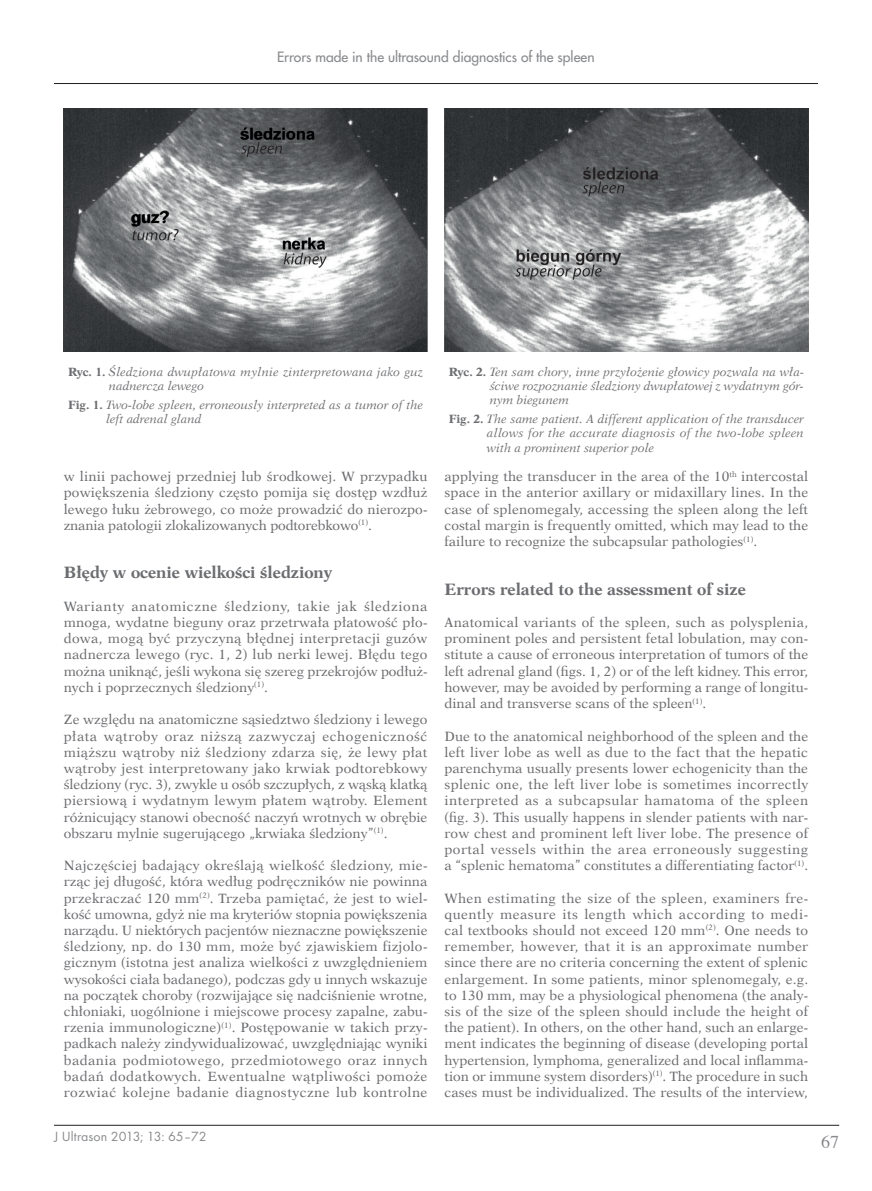
<style>
.page{position:relative;width:872px;height:1191px;background:#fff}
.page>*{position:absolute;margin:0;border:0;box-sizing:border-box;transform-origin:0 0}
.t1{font:18px "Times";color:#888a8d}
.t2{font:700 16.5px "Dutch 823 EU";color:#6c6d70}
.t3{font:13.8px "Futura Regular PL";color:#888a8d}
.t4{font:13.8px "Pfutura";letter-spacing:.005em;color:#888a8d}
.t5{font:13.5px/16.2px "Dutch 823 EU";color:#6c6d70;text-align:justify}
.t6{font:italic 12px/14.4px "Dutch 823 EU";letter-spacing:.005em;color:#6c6d70}
.s1{font-weight:700;font-style:normal}
</style>
<div class="page">
<hr style="left:54px;top:1125px;width:785px;height:1px;background:#231f20">
<hr style="left:54px;top:83px;width:764px;height:1px;background:#231f20">
<img style="left:64px;top:108px;width:363px;height:243px">
<img style="left:444px;top:108px;width:364px;height:243px">
<p class="t3" style="left:277px;top:50px;width:319px">Errors made in the ultrasound diagnostics of the spleen</p>
<p class="t6" style="left:109px;top:364px;width:316px;text-indent:-41px"><span class="s1">Ryc. 1.</span> Śledziona dwupłatowa mylnie zinterpretowana jako guz nadnercza lewego</p>
<p class="t6" style="left:106px;top:397px;width:318px;text-indent:-38px"><span class="s1">Fig. 1.</span> Two-lobe spleen, erroneously interpreted as a tumor of the left adrenal gland</p>
<p class="t5" style="left:64px;top:468px;width:365px">w linii pachowej przedniej lub środkowej. W przypadku powiększenia śledziony często pomija się dostęp wzdłuż lewego łuku żebrowego, co może prowadzić do nierozpo&shy;znania patologii zlokalizowanych podtorebkowo<sup>(1)</sup>.</p>
<p class="t2" style="left:64px;top:562px;width:270px">Błędy w ocenie wielkości śledziony</p>
<p class="t5" style="left:64px;top:598px;width:365px">Warianty anatomiczne śledziony, takie jak śledziona mnoga, wydatne bieguny oraz przetrwała płatowość pło&shy;dowa, mogą być przyczyną błędnej interpretacji guzów nadnercza lewego (ryc. 1, 2) lub nerki lewej. Błędu tego można uniknąć, jeśli wykona się szereg przekrojów podłuż&shy;nych i poprzecznych śledziony<sup>(1)</sup>.</p>
<p class="t5" style="left:64px;top:711px;width:365px">Ze względu na anatomiczne sąsiedztwo śledziony i lewego płata wątroby oraz niższą zazwyczaj echogeniczność miąższu wątroby niż śledziony zdarza się, że lewy płat wątroby jest interpretowany jako krwiak podtorebkowy śledziony (ryc. 3), zwykle u osób szczupłych, z wąską klatką piersiową i wydatnym lewym płatem wątroby. Element różnicujący stanowi obecność naczyń wrotnych w obrębie obszaru mylnie sugerującego „krwiaka śledziony”<sup>(1)</sup>.</p>
<p class="t5" style="left:64px;top:857px;width:365px">Najczęściej badający określają wielkość śledziony, mie&shy;rząc jej długość, która według podręczników nie powinna przekraczać 120 mm<sup>(2)</sup>. Trzeba pamiętać, że jest to wiel&shy;kość umowna, gdyż nie ma kryteriów stopnia powiększenia narządu. U niektórych pacjentów nieznaczne powiększenie śledziony, np. do 130 mm, może być zjawiskiem fizjolo&shy;gicznym (istotna jest analiza wielkości z uwzględnieniem wysokości ciała badanego), podczas gdy u innych wskazuje na początek choroby (rozwijające się nadciśnienie wrotne, chłoniaki, uogólnione i miejscowe procesy zapalne, zabu&shy;rzenia immunologiczne)<sup>(1)</sup>. Postępowanie w takich przy&shy;padkach należy zindywidualizować, uwzględniając wyniki badania podmiotowego, przedmiotowego oraz innych badań dodatkowych. Ewentualne wątpliwości pomoże rozwiać kolejne badanie diagnostyczne lub kontrolne</p>
<p class="t4" style="left:54px;top:1130px;width:154px">J Ultrason 2013; 13: 65–72</p>
<p class="t6" style="left:489px;top:364px;width:316px;text-align:justify;text-indent:-41px"><span class="s1">Ryc. 2.</span> Ten sam chory, inne przyłożenie głowicy pozwala na wła&shy;ściwe rozpoznanie śledziony dwupłatowej z wydatnym gór&shy;nym biegunem</p>
<p class="t6" style="left:487px;top:411px;width:318px;text-align:justify;text-indent:-38px"><span class="s1">Fig. 2.</span> The same patient. A different application of the transducer allows for the accurate diagnosis of the two-lobe spleen with a prominent superior pole</p>
<p class="t5" style="left:444px;top:468px;width:365px">applying the transducer in the area of the 10<sup>th</sup> intercostal space in the anterior axillary or midaxillary lines. In the case of splenomegaly, accessing the spleen along the left costal margin is frequently omitted, which may lead to the failure to recognize the subcapsular pathologies<sup>(1)</sup>.</p>
<p class="t2" style="left:444px;top:579px;width:303px">Errors related to the assessment of size</p>
<p class="t5" style="left:444px;top:614px;width:365px">Anatomical variants of the spleen, such as polysplenia, prominent poles and persistent fetal lobulation, may con&shy;stitute a cause of erroneous interpretation of tumors of the left adrenal gland (figs. 1, 2) or of the left kidney. This error, however, may be avoided by performing a range of longitu&shy;dinal and transverse scans of the spleen<sup>(1)</sup>.</p>
<p class="t5" style="left:444px;top:727px;width:365px">Due to the anatomical neighborhood of the spleen and the left liver lobe as well as due to the fact that the hepatic parenchyma usually presents lower echogenicity than the splenic one, the left liver lobe is sometimes incorrectly interpreted as a subcapsular hamatoma of the spleen (fig. 3). This usually happens in slender patients with nar&shy;row chest and prominent left liver lobe. The presence of portal vessels within the area erroneously suggesting a “splenic hematoma” constitutes a differentiating factor<sup>(1)</sup>.</p>
<p class="t5" style="left:444px;top:889px;width:365px">When estimating the size of the spleen, examiners fre&shy;quently measure its length which according to medi&shy;cal textbooks should not exceed 120 mm<sup>(2)</sup>. One needs to remember, however, that it is an approximate number since there are no criteria concerning the extent of splenic enlargement. In some patients, minor splenomegaly, e.g. to 130 mm, may be a physiological phenomena (the analy&shy;sis of the size of the spleen should include the height of the patient). In others, on the other hand, such an enlarge&shy;ment indicates the beginning of disease (developing portal hypertension, lymphoma, generalized and local inflamma&shy;tion or immune system disorders)<sup>(1)</sup>. The procedure in such cases must be individualized. The results of the interview,</p>
<h1 class="t1" style="left:821px;top:1134px;width:19px">67</h1>
</div>
